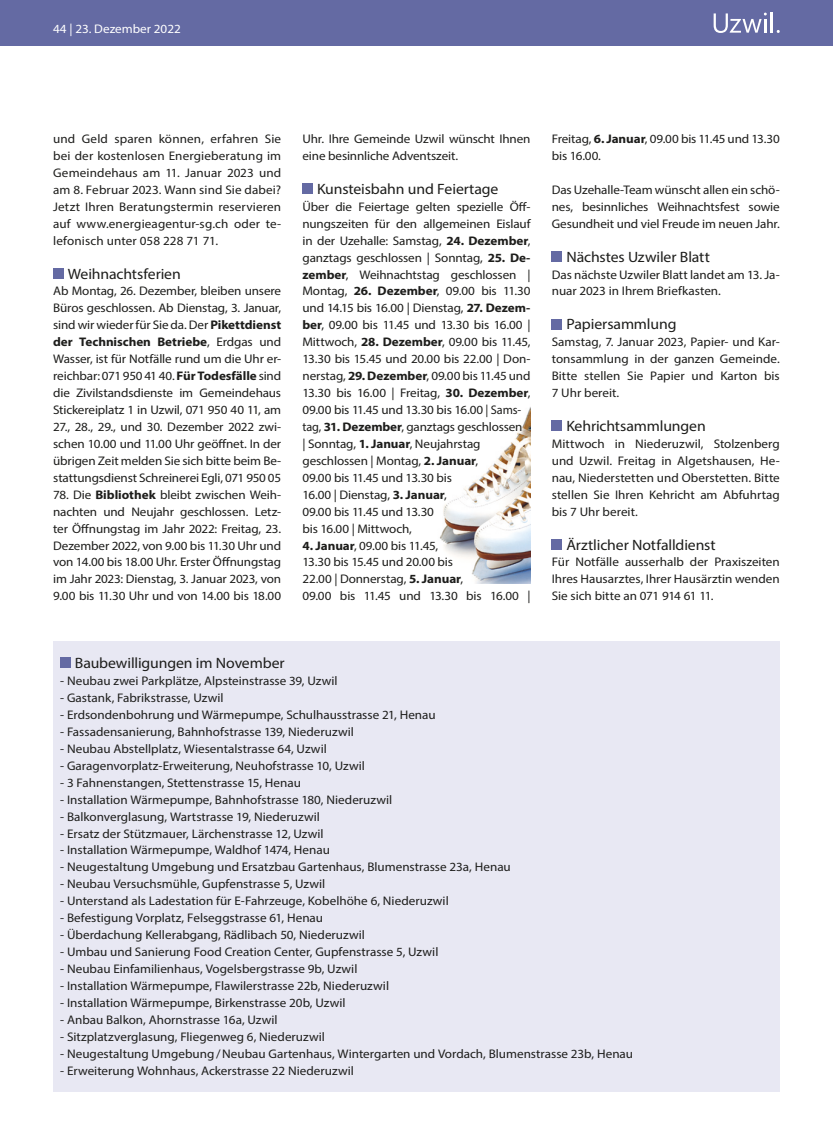
<style>
.page{position:relative;width:833px;height:1134px;background:#fff}
.page>*{position:absolute;margin:0;border:0;box-sizing:border-box;transform-origin:0 0}
.Kurztext_Titel_12pt{font:15px "Myriad Pro";letter-spacing:-.01em;color:#1d1d1b;scale:1.05 1}
.Grundtext{font:12.5px/17px "Myriad Pro";color:#1d1d1b;text-align:justify;scale:1.05 1}
.Grundtext-2{font:12.5px "Myriad Pro";color:#1d1d1b}
.t1{font:12.5px "Myriad Pro";color:#fff;scale:1.05 1}
.s1{font-weight:700}
</style>
<div class="page">
<div style="left:0;top:0;width:833px;height:46px;background:#646aa3"></div>
<hr style="left:771px;top:12px;width:2px;height:21px;background:#fff">
<svg style="left:713px;top:13px;width:53px;height:20px"></svg>
<img style="left:439px;top:407px;width:91px;height:176px">
<div style="left:53px;top:268px;width:11px;height:10px;background:#646aa3"></div>
<div style="left:302px;top:183px;width:11px;height:11px;background:#646aa3"></div>
<div style="left:552px;top:251px;width:10px;height:11px;background:#646aa3"></div>
<div style="left:552px;top:319px;width:10px;height:10px;background:#646aa3"></div>
<div style="left:552px;top:420px;width:10px;height:11px;background:#646aa3"></div>
<div style="left:552px;top:539px;width:10px;height:10px;background:#646aa3"></div>
<div style="left:53px;top:641px;width:727px;height:450px;background:#e8e8f3"></div>
<div style="left:60px;top:658px;width:11px;height:10px;background:#646aa3"></div>
<p class="t1" style="left:53px;top:21px;width:123px">44 | 23. Dezember 2022</p>
<p class="Grundtext" style="left:53px;top:130px;width:219px">und Geld sparen können, erfahren Sie bei der kostenlosen Energieberatung im Gemeindehaus am 11. Januar 2023 und am 8. Februar 2023. Wann sind Sie dabei?<br>Jetzt Ihren Beratungstermin reservieren auf www.energieagentur-sg.ch oder te&shy;lefonisch unter 058 228 71 71.</p>
<p class="Kurztext_Titel_12pt" style="left:68px;top:264px;width:109px">Weihnachtsferien</p>
<p class="Grundtext" style="left:53px;top:283px;width:219px">Ab Montag, 26. Dezember, bleiben unsere Büros geschlossen. Ab Dienstag, 3. Januar, sind wir wieder für Sie da. Der <span class="s1">Pikettdienst der Technischen Betriebe</span>, Erdgas und Wasser, ist für Notfälle rund um die Uhr er&shy;reichbar: 071 950 41 40. <span class="s1">Für Todesfälle</span> sind die Zivilstandsdienste im Gemeindehaus Stickereiplatz 1 in Uzwil, 071 950 40 11, am 27., 28., 29., und 30. Dezember 2022 zwi&shy;schen 10.00 und 11.00 Uhr geöffnet. In der übrigen Zeit melden Sie sich bitte beim Be&shy;stattungsdienst Schreinerei Egli, 071 950 05</p>
<p class="Grundtext" style="left:53px;top:486px;width:219px">78. Die <span class="s1">Bibliothek</span> bleibt zwischen Weih&shy;nachten und Neujahr geschlossen. Letz&shy;ter Öffnungstag im Jahr 2022: Freitag, 23.<br>Dezember 2022, von 9.00 bis 11.30 Uhr und von 14.00 bis 18.00 Uhr. Erster Öffnungstag im Jahr 2023: Dienstag, 3. Januar 2023, von 9.00 bis 11.30 Uhr und von 14.00 bis 18.00</p>
<p class="Grundtext" style="left:302px;top:130px;width:219px">Uhr. Ihre Gemeinde Uzwil wünscht Ihnen eine besinnliche Adventszeit.</p>
<p class="Kurztext_Titel_12pt" style="left:317px;top:180px;width:174px">Kunsteisbahn und Feiertage</p>
<p class="Grundtext" style="left:302px;top:198px;width:219px">Über die Feiertage gelten spezielle Öff&shy;nungszeiten für den allgemeinen Eislauf in der Uzehalle: Samstag, <span class="s1">24. Dezember</span>, ganztags geschlossen | Sonntag, <span class="s1">25. De&shy;zember</span>, Weihnachtstag geschlossen | Montag, <span class="s1">26. Dezember</span>, 09.00 bis 11.30 und 14.15 bis 16.00 | Dienstag, <span class="s1">27. Dezem&shy;ber</span>, 09.00 bis 11.45 und 13.30 bis 16.00 | Mittwoch, <span class="s1">28. Dezember</span>, 09.00 bis 11.45, 13.30 bis 15.45 und 20.00 bis 22.00 | Don&shy;nerstag, <span class="s1">29. Dezember</span>, 09.00 bis 11.45 und 13.30 bis 16.00 | Freitag, <span class="s1">30. Dezember</span>, 09.00 bis 11.45 und 13.30 bis 16.00 | Sams-</p>
<p class="Grundtext-2" style="left:302px;top:419px;width:221px">tag, <span class="s1">31. Dezember</span>, ganztags geschlossen</p>
<p class="Grundtext" style="left:302px;top:435px;width:171px">| Sonntag, <span class="s1">1. Januar</span>, Neujahrstag</p>
<p class="Grundtext" style="left:302px;top:452px;width:169px">geschlossen | Montag, <span class="s1">2. Januar</span>,</p>
<p class="Grundtext" style="left:302px;top:469px;width:144px">09.00 bis 11.45 und 13.30 bis</p>
<p class="Grundtext" style="left:302px;top:486px;width:139px">16.00 | Dienstag, <span class="s1">3. Januar</span>,</p>
<p class="Grundtext" style="left:302px;top:503px;width:127px">09.00 bis 11.45 und 13.30</p>
<p class="Grundtext" style="left:302px;top:520px;width:106px">bis 16.00 | Mittwoch,</p>
<p class="Grundtext" style="left:302px;top:537px;width:131px"><span class="s1">4. Januar</span>, 09.00 bis 11.45,</p>
<p class="Grundtext" style="left:302px;top:554px;width:145px">13.30 bis 15.45 und 20.00 bis</p>
<p class="Grundtext" style="left:302px;top:570px;width:154px">22.00 | Donnerstag, <span class="s1">5. Januar</span>,</p>
<p class="Grundtext" style="left:302px;top:587px;width:219px">09.00 bis 11.45 und 13.30 bis 16.00 |</p>
<p class="Grundtext" style="left:552px;top:130px;width:219px">Freitag, <span class="s1">6. Januar</span>, 09.00 bis 11.45 und 13.30 bis 16.00.</p>
<p class="Grundtext" style="left:552px;top:181px;width:219px">Das Uzehalle-Team wünscht allen ein schö&shy;nes, besinnliches Weihnachtsfest sowie Gesundheit und viel Freude im neuen Jahr.</p>
<p class="Kurztext_Titel_12pt" style="left:566px;top:247px;width:138px">Nächstes Uzwiler Blatt</p>
<p class="Grundtext" style="left:552px;top:266px;width:219px">Das nächste Uzwiler Blatt landet am 13. Ja&shy;nuar 2023 in Ihrem Briefkasten.</p>
<p class="Kurztext_Titel_12pt" style="left:566px;top:315px;width:106px">Papiersammlung</p>
<p class="Grundtext" style="left:552px;top:333px;width:219px">Samstag, 7. Januar 2023, Papier- und Kar&shy;tonsammlung in der ganzen Gemeinde.<br>Bitte stellen Sie Papier und Karton bis 7 Uhr bereit.</p>
<p class="Kurztext_Titel_12pt" style="left:566px;top:417px;width:134px">Kehrichtsammlungen</p>
<p class="Grundtext" style="left:552px;top:435px;width:219px">Mittwoch in Niederuzwil, Stolzenberg und Uzwil. Freitag in Algetshausen, He&shy;nau, Niederstetten und Oberstetten. Bitte stellen Sie Ihren Kehricht am Abfuhrtag bis 7 Uhr bereit.</p>
<p class="Kurztext_Titel_12pt" style="left:566px;top:535px;width:144px">Ärztlicher Notfalldienst</p>
<p class="Grundtext" style="left:552px;top:554px;width:219px">Für Notfälle ausserhalb der Praxiszeiten Ihres Hausarztes, Ihrer Hausärztin wenden Sie sich bitte an 071 914 61 11.</p>
<p class="Kurztext_Titel_12pt" style="left:75px;top:654px;width:201px">Baubewilligungen im November</p>
<p class="Grundtext" style="left:60px;top:672px;width:265px">- Neubau zwei Parkplätze, Alpsteinstrasse 39, Uzwil</p>
<p class="Grundtext" style="left:60px;top:689px;width:157px">- Gastank, Fabrikstrasse, Uzwil</p>
<p class="Grundtext" style="left:60px;top:706px;width:359px">- Erdsondenbohrung und Wärmepumpe, Schulhausstrasse 21, Henau</p>
<p class="Grundtext" style="left:60px;top:723px;width:281px">- Fassadensanierung, Bahnhofstrasse 139, Niederuzwil</p>
<p class="Grundtext" style="left:60px;top:740px;width:255px">- Neubau Abstellplatz, Wiesentalstrasse 64, Uzwil</p>
<p class="Grundtext" style="left:60px;top:757px;width:292px">- Garagenvorplatz-Erweiterung, Neuhofstrasse 10, Uzwil</p>
<p class="Grundtext" style="left:60px;top:774px;width:231px">- 3 Fahnenstangen, Stettenstrasse 15, Henau</p>
<p class="Grundtext" style="left:60px;top:791px;width:318px">- Installation Wärmepumpe, Bahnhofstrasse 180, Niederuzwil</p>
<p class="Grundtext" style="left:60px;top:808px;width:249px">- Balkonverglasung, Wartstrasse 19, Niederuzwil</p>
<p class="Grundtext" style="left:60px;top:825px;width:252px">- Ersatz der Stützmauer, Lärchenstrasse 12, Uzwil</p>
<p class="Grundtext" style="left:60px;top:841px;width:258px">- Installation Wärmepumpe, Waldhof 1474, Henau</p>
<p class="Grundtext" style="left:60px;top:858px;width:430px">- Neugestaltung Umgebung und Ersatzbau Gartenhaus, Blumenstrasse 23a, Henau</p>
<p class="Grundtext" style="left:60px;top:875px;width:254px">- Neubau Versuchsmühle, Gupfenstrasse 5, Uzwil</p>
<p class="Grundtext" style="left:60px;top:892px;width:371px">- Unterstand als Ladestation für E-Fahrzeuge, Kobelhöhe 6, Niederuzwil</p>
<p class="Grundtext" style="left:60px;top:909px;width:252px">- Befestigung Vorplatz, Felseggstrasse 61, Henau</p>
<p class="Grundtext" style="left:60px;top:926px;width:292px">- Überdachung Kellerabgang, Rädlibach 50, Niederuzwil</p>
<p class="Grundtext" style="left:60px;top:943px;width:362px">- Umbau und Sanierung Food Creation Center, Gupfenstrasse 5, Uzwil</p>
<p class="Grundtext" style="left:60px;top:960px;width:284px">- Neubau Einfamilienhaus, Vogelsbergstrasse 9b, Uzwil</p>
<p class="Grundtext" style="left:60px;top:977px;width:315px">- Installation Wärmepumpe, Flawilerstrasse 22b, Niederuzwil</p>
<p class="Grundtext" style="left:60px;top:994px;width:273px">- Installation Wärmepumpe, Birkenstrasse 20b, Uzwil</p>
<p class="Grundtext" style="left:60px;top:1011px;width:209px">- Anbau Balkon, Ahornstrasse 16a, Uzwil</p>
<p class="Grundtext" style="left:60px;top:1028px;width:254px">- Sitzplatzverglasung, Fliegenweg 6, Niederuzwil</p>
<p class="Grundtext" style="left:60px;top:1045px;width:547px">- Neugestaltung Umgebung/Neubau Gartenhaus, Wintergarten und Vordach, Blumenstrasse 23b, Henau</p>
<p class="Grundtext" style="left:60px;top:1062px;width:281px">- Erweiterung Wohnhaus, Ackerstrasse 22 Niederuzwil</p>
</div>
